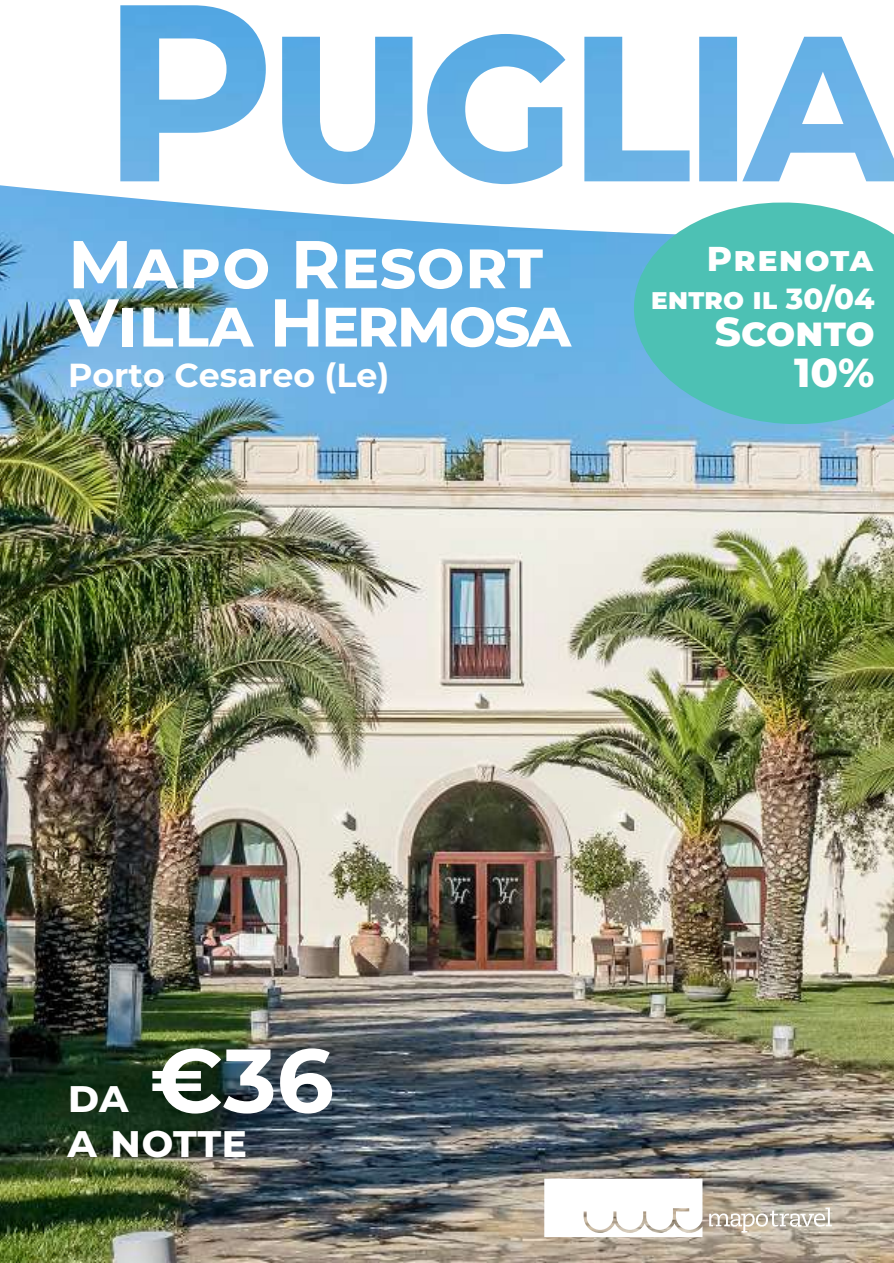
<style>
.page{position:relative;width:894px;height:1263px;background:#fff}
.page>*{position:absolute;margin:0;border:0;box-sizing:border-box;transform-origin:0 0}
.t1{font:700 90px "Montserrat";color:#fff}
.t2{font:700 67.5px/58.3px "Montserrat";color:#fff}
.t3{font:700 45px "Montserrat";color:#fff}
.t4{font:800 40.5px/40.5px "Montserrat";color:#fff;text-align:right}
.t5{font:800 34.5px "Montserrat";letter-spacing:.04em;color:#fff}
.t6{font:700 33.3px "Montserrat";color:#fff}
.t7{font:800 29.1px "Montserrat";color:#fff}
.s1{font-size:45px}
</style>
<div class="page">
<img style="left:0;top:184px;width:893px;height:1079px">
<img style="left:120px;top:5px;width:773px;height:179px">
<svg style="left:544px;top:1179px;width:159px;height:58px"></svg>
<svg style="left:709px;top:1208px;width:123px;height:24px;background:#c7beb0"></svg>
<svg style="left:630px;top:197px;width:263px;height:232px;background:#60c4c0"></svg>
<p class="t2" style="left:68px;top:235px;width:505px">Mapo Resort<br>Villa Hermosa</p>
<p class="t6" style="left:68px;top:354px;width:323px">Porto Cesareo (Le)</p>
<p class="t5" style="left:707px;top:238px;width:168px">Prenota</p>
<p class="t7" style="left:651px;top:281px;width:225px">entro il 30/04</p>
<p class="t4" style="left:715px;top:311px;width:161px">Sconto<br>10%</p>
<h1 class="t1" style="left:68px;top:1025px;width:268px"><span class="s1">da</span> €36</h1>
<p class="t3" style="left:68px;top:1114px;width:181px">a notte</p>
</div>
